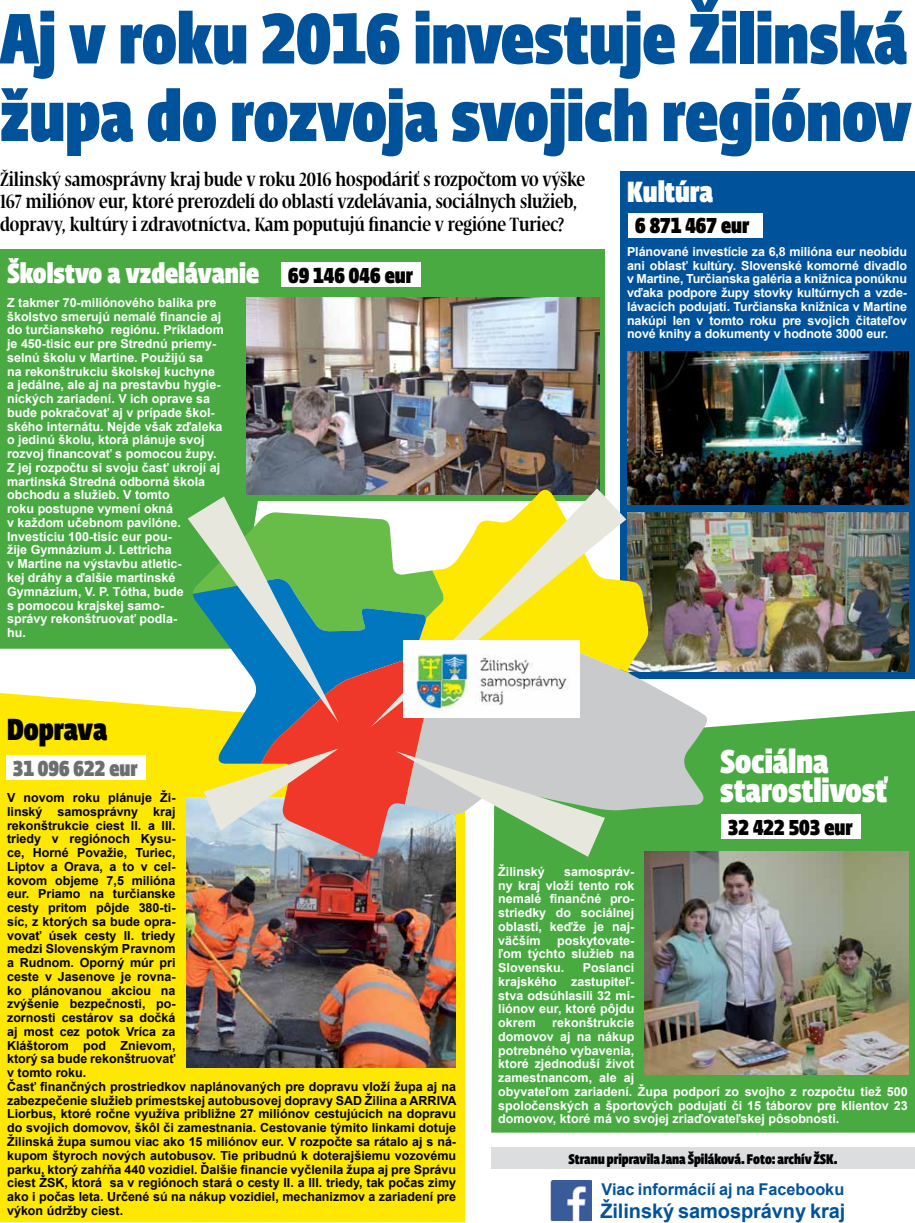
<style>
.page{position:relative;width:915px;height:1223px;background:#fff}
.page>*{position:absolute;margin:0;border:0;box-sizing:border-box;transform-origin:0 0}
.t1{font:70px/77.5px "Fe Sa Dis Heavy Cond";color:#00539b}
.t2{font:32.5px/28.8px "Fe Sa Dis Heavy Cond";color:#fff}
.t3{font:30px "Fe Sa Dis Heavy Cond";color:#000}
.t4{font:28.75px "Fe Sa Dis Heavy Cond";color:#fff}
.t5{font:27.5px "Fe Sa Dis Heavy Cond";color:#fff}
.t6{font:21.25px "Fe Sa Dis Heavy Cond";color:#000}
.t7{font:21.25px "Fe Sa Dis Heavy Cond";color:#6d6e71}
.t8{font:700 20px "Arial";letter-spacing:-.005em;color:#00539b}
.t9{font:600 condensed 18.75px/22.5px "Fedra Serif Display";color:#000}
.t10{font:700 16.25px "Arial";color:#00539b}
.t11{font:13.75px "Fe Sa Dis Heavy Cond";color:#000}
.t12{font:700 12.5px/13.8px "Arial";color:#fff;text-align:justify}
.t13{font:700 12.5px/13.8px "Arial";color:#000}
.s1{font-size:21.25px;color:#000}
</style>
<div class="page">
<div style="left:0;top:249px;width:604px;height:251px;background:#49aa42"></div>
<div style="left:281px;top:262px;width:140px;height:25px;background:#fff"></div>
<div style="left:491px;top:710px;width:423px;height:422px;background:#49aa42"></div>
<div style="left:0;top:862px;width:465px;height:360px;background:#ffe800"></div>
<div style="left:491px;top:1147px;width:423px;height:21px;background:#dbdddf"></div>
<img style="left:550px;top:1180px;width:41px;height:40px">
<div style="left:720px;top:814px;width:140px;height:25px;background:#fff"></div>
<img style="left:186px;top:862px;width:269px;height:205px">
<img style="left:644px;top:851px;width:264px;height:223px">
<div style="left:619px;top:171px;width:294px;height:508px;background:#00539b"></div>
<div style="left:627px;top:213px;width:135px;height:24px;background:#fff"></div>
<img style="left:627px;top:352px;width:281px;height:152px">
<img style="left:649px;top:512px;width:259px;height:159px">
<img style="left:246px;top:298px;width:353px;height:196px">
<img style="left:413px;top:483px;width:236px;height:162px">
<svg style="left:604px;top:645px;width:107px;height:171px;background:#afc0b0"></svg>
<svg style="left:370px;top:488px;width:256px;height:239px"></svg>
<svg style="left:0;top:494px;width:604px;height:368px;background:#b1bf74"></svg>
<img style="left:403px;top:640px;width:176px;height:77px">
<h1 class="t1" style="left:0;top:0;width:912px">Aj v roku 2016 investuje Žilinská župa do rozvoja svojich regiónov</h1>
<h3 class="t9" style="left:0;top:168px;width:586px">Žilinský samosprávny kraj bude v roku 2016 hospodáriť s rozpočtom vo výške<br>167 miliónov eur, ktoré prerozdelí do oblastí vzdelávania, sociálnych služieb, dopravy, kultúry i zdravotníctva. Kam poputujú financie v regióne Turiec?</h3>
<h3 class="t4" style="left:627px;top:174px;width:87px">Kultúra</h3>
<h3 class="t6" style="left:635px;top:213px;width:115px">6 871 467 eur</h3>
<p class="t12" style="left:627px;top:245px;width:281px">Plánované investície za 6,8 milióna eur neobídu ani oblasť kultúry. Slovenské komorné divadlo v Martine, Turčianska galéria a knižnica ponúknu vďaka podpore župy stovky kultúrnych a vzde&shy;lávacích podujatí. Turčianska knižnica v Martine nakúpi len v tomto roku pre svojich čitateľov nové knihy a dokumenty v hodnote 3000 eur.</p>
<h3 class="t5" style="left:7px;top:256px;width:407px">Školstvo a vzdelávanie <span class="s1">69 146 046 eur</span></h3>
<p class="t12" style="left:7px;top:296px;width:218px;text-align:left">Z takmer 70-miliónového balíka pre školstvo smerujú nemalé financie aj do turčianskeho regiónu. Príkladom je 450-tisíc eur pre Strednú priemy&shy;selnú školu v Martine. Použijú sa<br>na rekonštrukciu školskej kuchyne a jedálne, ale aj na prestavbu hygie&shy;nických zariadení. V ich oprave sa bude pokračovať aj v prípade škol&shy;ského internátu. Nejde však zďaleka o jedinú školu, ktorá plánuje svoj rozvoj financovať s pomocou župy.<br>Z jej rozpočtu si svoju časť ukrojí aj martinská Stredná odborná škola obchodu a služieb. V tomto<br>roku postupne vymení okná<br>v každom učebnom pavilóne.<br>Investíciu 100-tisíc eur pou-<br>žije Gymnázium J. Lettricha<br>v Martine na výstavbu atletic-<br>kej dráhy a ďalšie martinské<br>Gymnázium, V. P. Tótha, bude<br>s pomocou krajskej samo-<br>správy rekonštruovať podla-<br>hu.</p>
<h3 class="t3" style="left:7px;top:711px;width:102px">Doprava</h3>
<h3 class="t7" style="left:13px;top:756px;width:126px">31 096 622 eur</h3>
<p class="t13" style="left:7px;top:791px;width:451px">V novom roku plánuje Ži-<br>linský samosprávny kraj<br>rekonštrukcie ciest II. a III.<br>triedy v regiónoch Kysu-<br>ce, Horné Považie, Turiec,<br>Liptov a Orava, a to v cel-<br>kovom objeme 7,5 milióna<br>eur. Priamo na turčianske<br>cesty pritom pôjde 380-ti-<br>síc, z ktorých sa bude opra-<br>vovať úsek cesty II. triedy<br>medzi Slovenským Pravnom<br>a Rudnom. Oporný múr pri<br>ceste v Jasenove je rovna-<br>ko plánovanou akciou na<br>zvýšenie bezpečnosti, po-<br>zornosti cestárov sa dočká<br>aj most cez potok Vríca za<br>Kláštorom pod Znievom,<br>ktorý sa bude rekonštruovať<br>v tomto roku.<br>Časť finančných prostriedkov naplánovaných pre dopravu vloží župa aj na zabezpečenie služieb prímestskej autobusovej dopravy SAD Žilina a ARRIVA Liorbus, ktoré ročne využíva približne 27 miliónov cestujúcich na dopravu do svojich domovov, škôl či zamestnania. Cestovanie týmito linkami dotuje Žilinská župa sumou viac ako 15 miliónov eur. V rozpočte sa rátalo aj s ná&shy;kupom štyroch nových autobusov. Tie pribudnú k doterajšiemu vozovému parku, ktorý zahŕňa 440 vozidiel. Ďalšie financie vyčlenila župa aj pre Správu ciest ŽSK, ktorá sa v regiónoch stará o cesty II. a III. triedy, tak počas zimy ako i počas leta. Určené sú na nákup vozidiel, mechanizmov a zariadení pre výkon údržby ciest.</p>
<h2 class="t2" style="left:720px;top:747px;width:169px">Sociálna starostlivosť</h2>
<h3 class="t6" style="left:727px;top:814px;width:126px">32 422 503 eur</h3>
<p class="t12" style="left:498px;top:864px;width:48px">Žilinský</p>
<p class="t12" style="left:498px;top:864px;width:137px;text-indent:66px">samospráv&shy;ny kraj vloží tento rok nemalé finančné pro&shy;striedky do sociálnej oblasti, keďže je naj&shy;väčším</p>
<p class="t12" style="left:498px;top:933px;width:137px;text-indent:59px">poskytovate&shy;ľom týchto služieb na Slovensku.</p>
<p class="t12" style="left:498px;top:961px;width:137px;text-indent:85px">Poslanci krajského zastupiteľ&shy;stva odsúhlasili 32 mi&shy;liónov eur, ktoré pôjdu okrem</p>
<p class="t12" style="left:498px;top:1016px;width:411px;text-align:left;text-indent:54px">rekonštrukcie<br>domovov aj na nákup<br>potrebného vybavenia,<br>ktoré zjednoduší život<br>zamestnancom, ale aj<br>obyvateľom zariadení. Župa podporí zo svojho z rozpočtu tiež 500 spoločenských a športových podujatí či 15 táborov pre klientov 23 domovov, ktoré má vo svojej zriaďovateľskej pôsobnosti.</p>
<p class="t11" style="left:568px;top:1150px;width:270px">Stranu pripravila Jana Špiláková. Foto: archív ŽSK.</p>
<h3 class="t10" style="left:601px;top:1177px;width:244px">Viac informácií aj na Facebooku</h3>
<h3 class="t8" style="left:600px;top:1196px;width:246px">Žilinský samosprávny kraj</h3>
</div>
